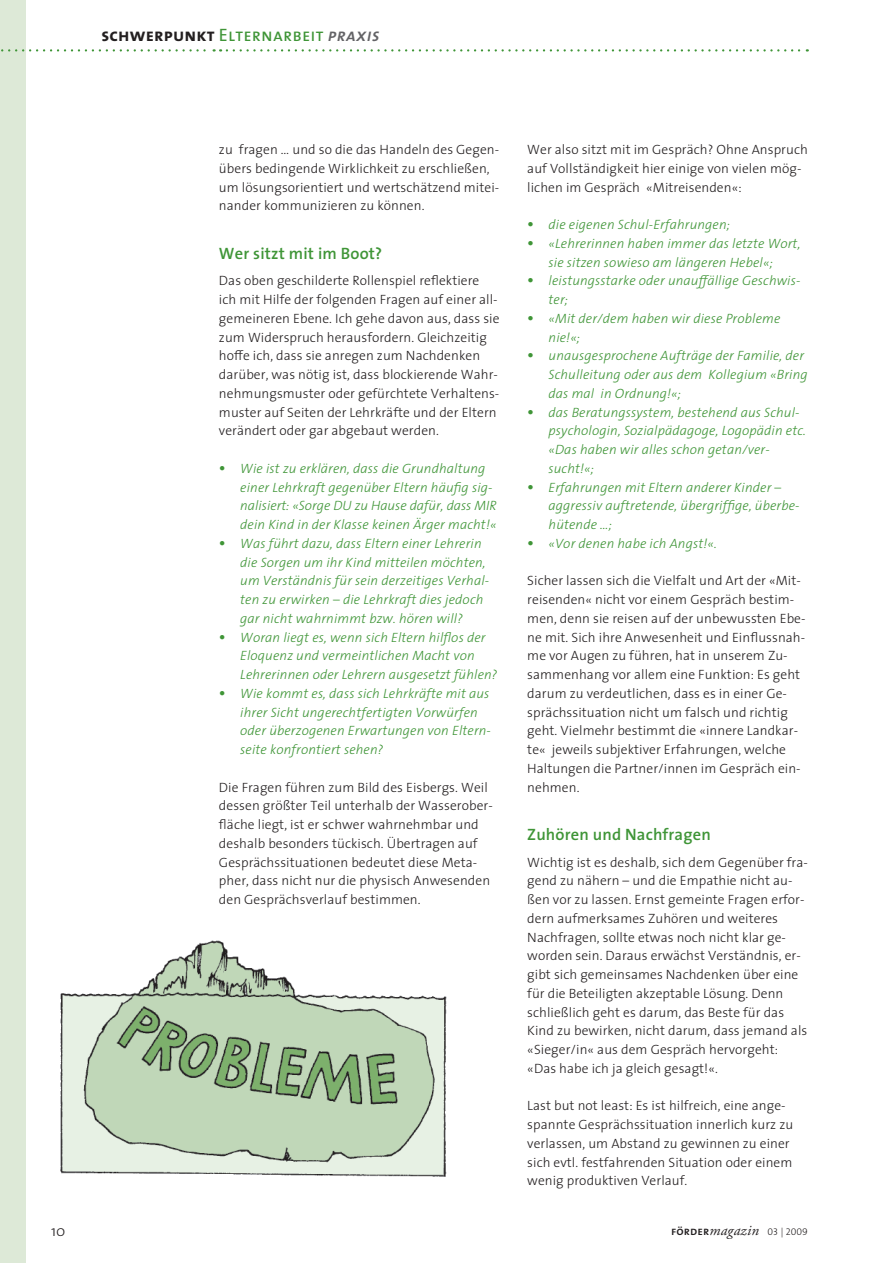
<style>
.page{position:relative;width:893px;height:1263px;background:#fff}
.page>*{position:absolute;margin:0;border:0;box-sizing:border-box;transform-origin:0 0}
.t1{font:18px "The Sans CV Caps";letter-spacing:.01em;color:#3f9537}
.t2{font:700 16.5px "The Sans CV Semi";letter-spacing:.01em;color:#3f9537}
.t3{font:italic 15px "Adobe Garamond Pro";letter-spacing:.02em;color:#231f20}
.t4{font:15px "The Sans CV Light";color:#231f20}
.t5{font:13.5px/18.8px "The Sans CV Light";letter-spacing:.005em;color:#231f20}
.t6{font:italic 13.5px/18.8px "The Sans CV Light";letter-spacing:.01em;color:#3f9537}
.s1{font-family:"The Sans CV Bold Caps";color:#231f20}
.s2{font-family:"The Sans CV Semi Bold Caps";font-style:italic;color:#636366}
.s3{font-family:"The Sans CV Semi";font-weight:700;font-style:normal;font-size:16.5px}
.s4{font-family:"The Sans CV Semi Bold Caps";font-style:normal;font-size:12px}
.s5{font-family:"The Sans CV Light Caps";font-style:normal;font-size:9.75px}
</style>
<div class="page">
<div style="left:0;top:0;width:26px;height:1263px;background:#dde9d7"></div>
<svg style="left:1px;top:49px;width:220px;height:3px"></svg>
<svg style="left:227px;top:49px;width:581px;height:3px"></svg>
<img style="left:60px;top:940px;width:387px;height:237px">
<h1 class="t1" style="left:101px;top:20px;width:280px"><span class="s1">schwerpunkt</span> Elternarbeit <span class="s2">praxis</span></h1>
<p class="t5" style="left:219px;top:140px;width:282px">zu fragen … und so die das Handeln des Gegen&shy;übers bedingende Wirklichkeit zu erschließen, um lösungsorientiert und wertschätzend mitei&shy;nander kommunizieren zu können.</p>
<p class="t2" style="left:219px;top:240px;width:165px">Wer sitzt mit im Boot?</p>
<p class="t5" style="left:219px;top:271px;width:282px">Das oben geschilderte Rollenspiel reflektiere ich mit Hilfe der folgenden Fragen auf einer all&shy;gemeineren Ebene. Ich gehe davon aus, dass sie zum Widerspruch herausfordern. Gleichzeitig hoffe ich, dass sie anregen zum Nachdenken darüber, was nötig ist, dass blockierende Wahr&shy;nehmungsmuster oder gefürchtete Verhaltens&shy;muster auf Seiten der Lehrkräfte und der Eltern verändert oder gar abgebaut werden.</p>
<p class="t6" style="left:240px;top:458px;width:258px;text-indent:-21px"><span class="s3">•</span> Wie ist zu erklären, dass die Grundhaltung einer Lehrkraft gegenüber Eltern häufig sig&shy;nalisiert: «Sorge DU zu Hause dafür, dass MIR dein Kind in der Klasse keinen Ärger macht!«</p>
<p class="t6" style="left:240px;top:533px;width:251px;text-indent:-21px"><span class="s3">•</span> Was führt dazu, dass Eltern einer Lehrerin die Sorgen um ihr Kind mitteilen möchten, um Verständnis für sein derzeitiges Verhal&shy;ten zu erwirken – die Lehrkraft dies jedoch gar nicht wahrnimmt bzw. hören will?</p>
<p class="t6" style="left:240px;top:627px;width:259px;text-indent:-21px"><span class="s3">•</span> Woran liegt es, wenn sich Eltern hilflos der<br>Eloquenz und vermeintlichen Macht von<br>Lehrerinnen oder Lehrern ausgesetzt fühlen?</p>
<p class="t6" style="left:240px;top:683px;width:252px;text-indent:-21px"><span class="s3">•</span> Wie kommt es, dass sich Lehrkräfte mit aus ihrer Sicht ungerechtfertigten Vorwürfen oder überzogenen Erwartungen von Eltern&shy;seite konfrontiert sehen?</p>
<p class="t5" style="left:219px;top:777px;width:275px">Die Fragen führen zum Bild des Eisbergs. Weil dessen größter Teil unterhalb der Wasserober&shy;fläche liegt, ist er schwer wahrnehmbar und deshalb besonders tückisch. Übertragen auf Gesprächssituationen bedeutet diese Meta&shy;pher, dass nicht nur die physisch Anwesenden den Gesprächsverlauf bestimmen.</p>
<p class="t5" style="left:527px;top:140px;width:282px">Wer also sitzt mit im Gespräch? Ohne Anspruch auf Vollständigkeit hier einige von vielen mög&shy;lichen im Gespräch «Mitreisenden«:</p>
<p class="t6" style="left:527px;top:215px;width:204px"><span class="s3">•</span> die eigenen Schul-Erfahrungen;</p>
<p class="t6" style="left:527px;top:233px;width:275px;text-align:center"><span class="s3">•</span> «Lehrerinnen haben immer das letzte Wort, sie sitzen sowieso am längeren Hebel«;</p>
<p class="t6" style="left:549px;top:271px;width:253px;text-indent:-21px"><span class="s3">•</span> leistungsstarke oder unauffällige Geschwis&shy;ter;</p>
<p class="t6" style="left:549px;top:308px;width:233px;text-indent:-21px"><span class="s3">•</span> «Mit der/dem haben wir diese Probleme nie!«;</p>
<p class="t6" style="left:549px;top:346px;width:261px;text-indent:-21px"><span class="s3">•</span> unausgesprochene Aufträge der Familie, der<br>Schulleitung oder aus dem Kollegium «Bring das mal in Ordnung!«;</p>
<p class="t6" style="left:549px;top:402px;width:259px;text-indent:-21px"><span class="s3">•</span> das Beratungssystem, bestehend aus Schul&shy;psychologin, Sozialpädagoge, Logopädin etc. «Das haben wir alles schon getan/ver&shy;sucht!«;</p>
<p class="t6" style="left:549px;top:477px;width:253px;text-indent:-21px"><span class="s3">•</span> Erfahrungen mit Eltern anderer Kinder – aggressiv auftretende, übergriffige, überbe&shy;hütende …;</p>
<p class="t6" style="left:527px;top:533px;width:191px"><span class="s3">•</span> «Vor denen habe ich Angst!«.</p>
<p class="t5" style="left:527px;top:571px;width:280px">Sicher lassen sich die Vielfalt und Art der «Mit&shy;reisenden« nicht vor einem Gespräch bestim&shy;men, denn sie reisen auf der unbewussten Ebe&shy;ne mit. Sich ihre Anwesenheit und Einflussnah&shy;me vor Augen zu führen, hat in unserem Zu&shy;sammenhang vor allem eine Funktion: Es geht darum zu verdeutlichen, dass es in einer Ge&shy;sprächssituation nicht um falsch und richtig geht. Vielmehr bestimmt die «innere Landkar&shy;te« jeweils subjektiver Erfahrungen, welche Haltungen die Partner/innen im Gespräch ein&shy;nehmen.</p>
<p class="t2" style="left:527px;top:821px;width:185px">Zuhören und Nachfragen</p>
<p class="t5" style="left:527px;top:852px;width:282px">Wichtig ist es deshalb, sich dem Gegenüber fra&shy;gend zu nähern – und die Empathie nicht au&shy;ßen vor zu lassen. Ernst gemeinte Fragen erfor&shy;dern aufmerksames Zuhören und weiteres Nachfragen, sollte etwas noch nicht klar ge&shy;worden sein. Daraus erwächst Verständnis, er&shy;gibt sich gemeinsames Nachdenken über eine für die Beteiligten akzeptable Lösung. Denn schließlich geht es darum, das Beste für das Kind zu bewirken, nicht darum, dass jemand als «Sieger/in« aus dem Gespräch hervorgeht: «Das habe ich ja gleich gesagt!«.</p>
<p class="t5" style="left:527px;top:1096px;width:267px">Last but not least: Es ist hilfreich, eine ange&shy;spannte Gesprächssituation innerlich kurz zu verlassen, um Abstand zu gewinnen zu einer sich evtl. festfahrenden Situation oder einem wenig produktiven Verlauf.</p>
<p class="t4" style="left:51px;top:1218px;width:16px">10</p>
<p class="t3" style="left:671px;top:1221px;width:138px"><span class="s4">förder</span>magazin <span class="s5">03 | 2009</span></p>
</div>
